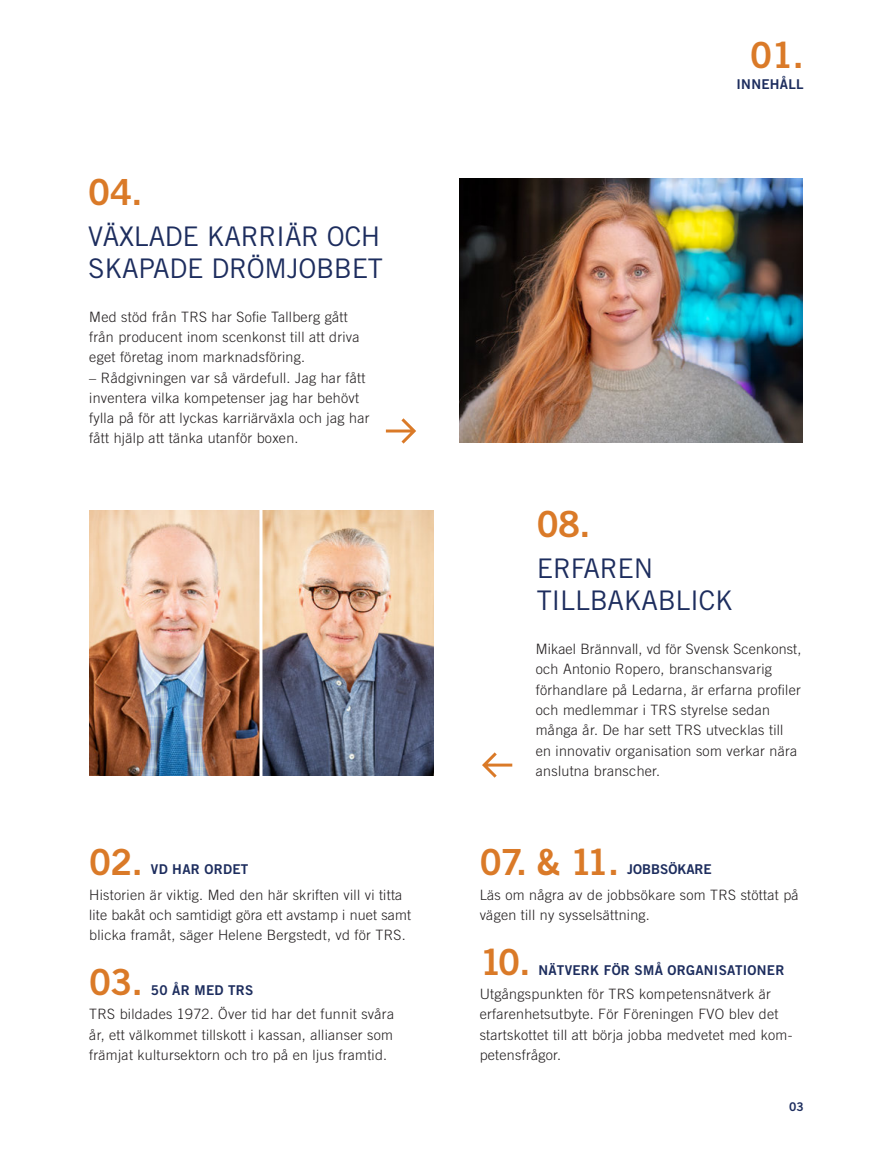
<style>
.page{position:relative;width:893px;height:1149px;background:#fff}
.page>*{position:absolute;margin:0;border:0;box-sizing:border-box;transform-origin:0 0}
.t1{font:36px "Trade Gothic Bold Two";letter-spacing:-.02em;color:#da7a28}
.Innehåll_rubrik{font:27px/32.4px "Trade Gothic";letter-spacing:-.01em;color:#1d2d5e}
.Brödtext__grotesk{font:300 14.25px/20.2px "Trade Gothic";letter-spacing:.02em;color:#231f20}
.t2{font:13.5px "Trade Gothic Bold Two";letter-spacing:.02em;color:#1d2d5e}
.t3{font:13.5px "Trade Gothic Bold Two";color:#1d2d5e}
.t4{font:12px "Trade Gothic Bold Two";color:#1d2d5e}
</style>
<div class="page">
<img style="left:459px;top:179px;width:344px;height:263px">
<svg style="left:386px;top:418px;width:30px;height:25px"></svg>
<svg style="left:482px;top:752px;width:30px;height:25px"></svg>
<img style="left:89px;top:510px;width:345px;height:265px">
<hr style="left:259px;top:508px;width:3px;height:279px;background:#fff">
<p class="t1" style="left:88px;top:169px;width:56px">04.</p>
<p class="Innehåll_rubrik" style="left:88px;top:219px;width:296px">VÄXLADE KARRIÄR OCH<br>SKAPADE DRÖMJOBBET</p>
<p class="Brödtext__grotesk" style="left:89px;top:306px;width:272px">Med stöd från TRS har Sofie Tallberg gått från producent inom scenkonst till att driva eget företag inom marknadsföring.</p>
<p class="Brödtext__grotesk" style="left:89px;top:367px;width:282px">– Rådgivningen var så värdefull. Jag har fått inventera vilka kompetenser jag har behövt fylla på för att lyckas karriärväxla och jag har fått hjälp att tänka utanför boxen.</p>
<p class="t1" style="left:89px;top:839px;width:55px">02.</p>
<p class="t2" style="left:151px;top:860px;width:99px">VD HAR ORDET</p>
<p class="Brödtext__grotesk" style="left:89px;top:883px;width:323px">Historien är viktig. Med den här skriften vill vi titta lite bakåt och samtidigt göra ett avstamp i nuet samt blicka framåt, säger Helene Bergstedt, vd för TRS.</p>
<p class="t1" style="left:89px;top:959px;width:55px">03.</p>
<p class="t2" style="left:151px;top:981px;width:104px">50 ÅR MED TRS</p>
<p class="Brödtext__grotesk" style="left:89px;top:1003px;width:306px;text-align:justify">TRS bildades 1972. Över tid har det funnit svåra år, ett välkommet tillskott i kassan, allianser som främjat kultursektorn och tro på en ljus framtid.</p>
<p class="t1" style="left:750px;top:33px;width:55px">01.</p>
<p class="t2" style="left:736px;top:76px;width:69px">INNEHÅLL</p>
<p class="t1" style="left:537px;top:501px;width:55px">08.</p>
<p class="Innehåll_rubrik" style="left:537px;top:551px;width:198px">ERFAREN<br>TILLBAKABLICK</p>
<p class="Brödtext__grotesk" style="left:536px;top:638px;width:267px">Mikael Brännvall, vd för Svensk Scenkonst, och Antonio Ropero, branschansvarig förhandlare på Ledarna, är erfarna profiler och medlemmar i TRS styrelse sedan många år. De har sett TRS utvecklas till en innovativ organisation som verkar nära anslutna branscher.</p>
<p class="t1" style="left:480px;top:839px;width:141px">07. &amp; 11.</p>
<p class="t3" style="left:627px;top:860px;width:86px">JOBBSÖKARE</p>
<p class="Brödtext__grotesk" style="left:480px;top:883px;width:321px">Läs om några av de jobbsökare som TRS stöttat på vägen till ny sysselsättning.</p>
<p class="t1" style="left:480px;top:939px;width:52px">10.</p>
<p class="t2" style="left:538px;top:961px;width:247px">NÄTVERK FÖR SMÅ ORGANISATIONER</p>
<p class="Brödtext__grotesk" style="left:480px;top:983px;width:314px">Utgångspunkten för TRS kompetensnätverk är erfarenhetsutbyte. För Föreningen FVO blev det startskottet till att börja jobba medvetet med kom&shy;petensfrågor.</p>
<p class="t4" style="left:789px;top:1099px;width:16px">03</p>
</div>
